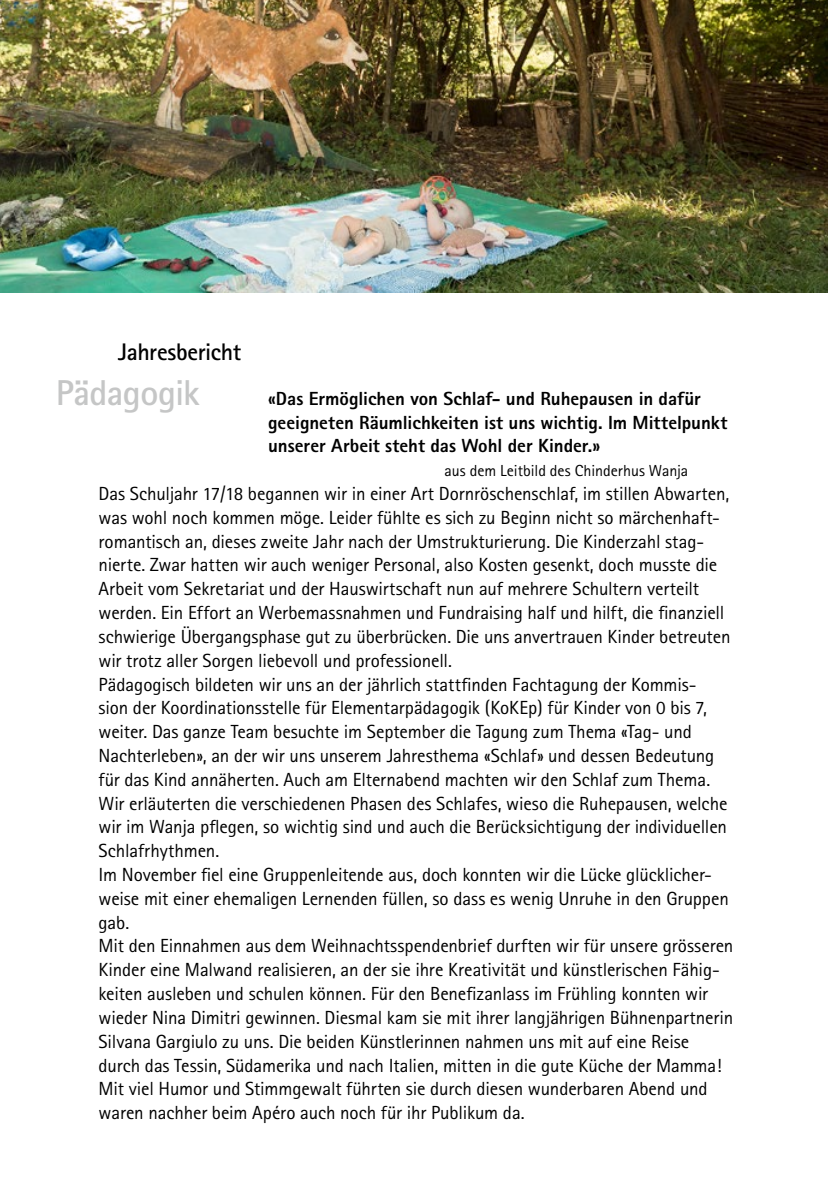
<style>
.page{position:relative;width:828px;height:1191px;background:#fff}
.page>*{position:absolute;margin:0;border:0;box-sizing:border-box;transform-origin:0 0}
.t1{font:700 36px "Rotis Sans Serif";letter-spacing:-.015em;color:#c5c6c6}
.t2{font:700 24px "Rotis Sans Serif";letter-spacing:-.015em;color:#000}
.t3{font:19px/23.8px "Rotis Sans Serif";letter-spacing:-.01em;color:#000}
.t4{font:800 19px/23.8px "Rotis Sans Serif";letter-spacing:-.005em;color:#000}
.t5{font:16px "Rotis Sans Serif";color:#000}
</style>
<div class="page">
<img style="left:0;top:0;width:827px;height:292px">
<img style="left:827px;top:0;width:1px;height:292px">
<p class="t2" style="left:118px;top:336px;width:124px">Jahresbericht</p>
<h1 class="t1" style="left:56px;top:370px;width:146px">Pädagogik</h1>
<p class="t4" style="left:268px;top:386px;width:461px">«Das Ermöglichen von Schlaf- und Ruhepausen in dafür geeigneten Räumlichkeiten ist uns wichtig. Im Mittelpunkt unserer Arbeit steht das Wohl der Kinder.»</p>
<p class="t5" style="left:444px;top:461px;width:245px">aus dem Leitbild des Chinderhus Wanja</p>
<p class="t3" style="left:99px;top:481px;width:636px">Das Schuljahr 17/18 begannen wir in einer Art Dornröschenschlaf, im stillen Abwarten, was wohl noch kommen möge. Leider fühlte es sich zu Beginn nicht so märchenhaft&shy;romantisch an, dieses zweite Jahr nach der Umstrukturierung. Die Kinderzahl stag&shy;nierte. Zwar hatten wir auch weniger Personal, also Kosten gesenkt, doch musste die Arbeit vom Sekretariat und der Hauswirtschaft nun auf mehrere Schultern verteilt werden. Ein Effort an Werbemassnahmen und Fundraising half und hilft, die finanziell schwierige Übergangsphase gut zu überbrücken. Die uns anvertrauen Kinder betreuten wir trotz aller Sorgen liebevoll und professionell.<br>Pädagogisch bildeten wir uns an der jährlich stattfinden Fachtagung der Kommis-<br>sion der Koordinationsstelle für Elementarpädagogik (KoKEp) für Kinder von 0 bis 7, weiter. Das ganze Team besuchte im September die Tagung zum Thema «Tag- und Nachterleben», an der wir uns unserem Jahresthema «Schlaf» und dessen Bedeutung für das Kind annäherten. Auch am Elternabend machten wir den Schlaf zum Thema.<br>Wir erläuterten die verschiedenen Phasen des Schlafes, wieso die Ruhepausen, welche wir im Wanja pflegen, so wichtig sind und auch die Berücksichtigung der individuellen Schlafrhythmen.<br>Im November fiel eine Gruppenleitende aus, doch konnten wir die Lücke glücklicher&shy;weise mit einer ehemaligen Lernenden füllen, so dass es wenig Unruhe in den Gruppen gab.<br>Mit den Einnahmen aus dem Weihnachtsspendenbrief durften wir für unsere grösseren Kinder eine Malwand realisieren, an der sie ihre Kreativität und künstlerischen Fähig&shy;keiten ausleben und schulen können. Für den Benefizanlass im Frühling konnten wir wieder Nina Dimitri gewinnen. Diesmal kam sie mit ihrer langjährigen Bühnenpartnerin Silvana Gargiulo zu uns. Die beiden Künstlerinnen nahmen uns mit auf eine Reise durch das Tessin, Südamerika und nach Italien, mitten in die gute Küche der Mamma!<br>Mit viel Humor und Stimmgewalt führten sie durch diesen wunderbaren Abend und waren nachher beim Apéro auch noch für ihr Publikum da.</p>
</div>
